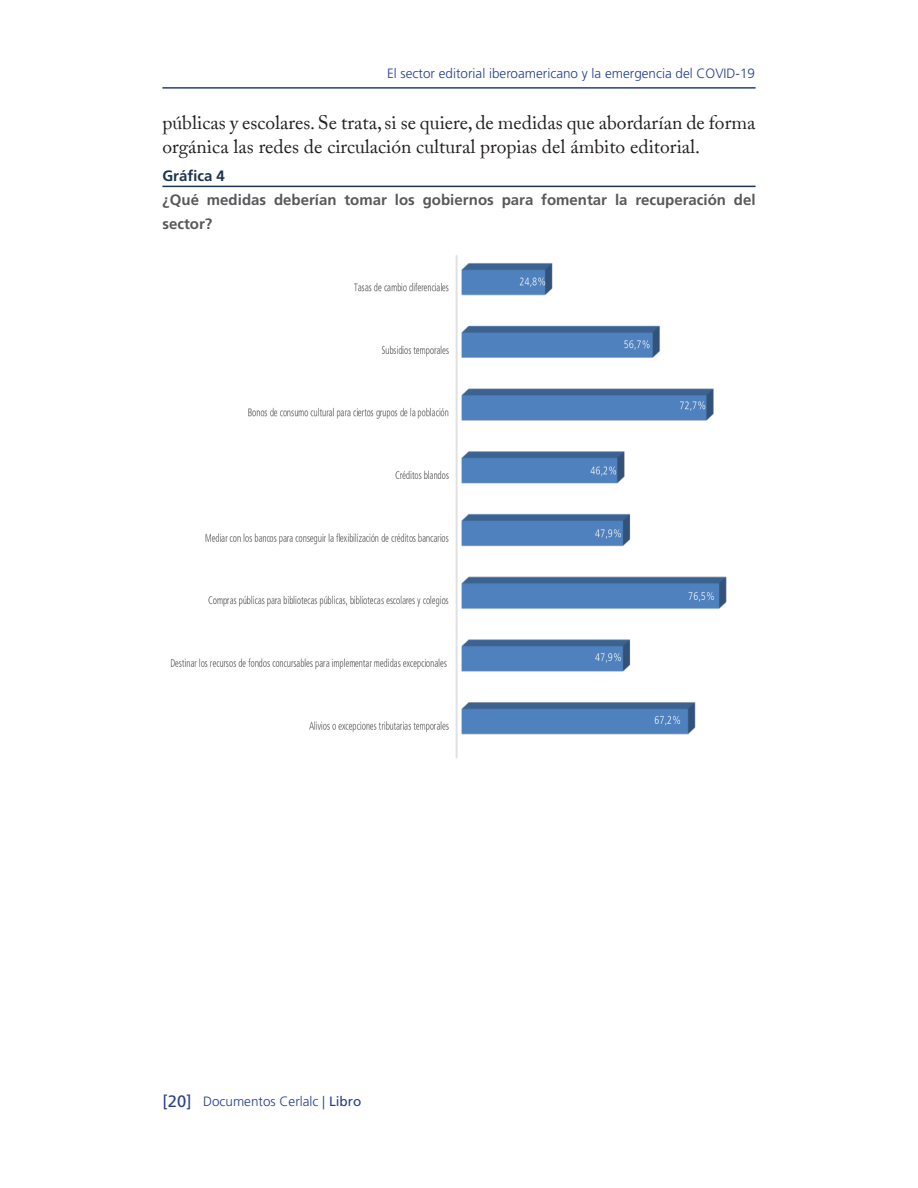
<style>
.page{position:relative;width:918px;height:1188px;background:#fff}
.page>*{position:absolute;margin:0;border:0;box-sizing:border-box;transform-origin:0 0}
.Bodytext{font:19.5px/24px "Adobe Caslon Pro";color:#231f20}
.Caption_2{font:700 15px/24px "Frutiger LT Std";color:#57585a}
.Caption_1{font:700 15px "Frutiger LT Std";color:#1d344e}
.t1{font:300 13.5px "Frutiger LT Std";color:#253f8e}
.s1{font-weight:400;font-size:16.5px}
.s2{font-weight:400}
</style>
<div class="page">
<hr style="left:162px;top:87px;width:594px;height:2px;background:#253f8e">
<hr style="left:162px;top:186px;width:594px;height:1px;background:#1d344e">
<img style="left:170px;top:255px;width:557px;height:504px">
<p class="t1" style="left:387px;top:66px;width:370px">El sector editorial iberoamericano y la emergencia del COVID-19</p>
<p class="Bodytext" style="left:162px;top:110px;width:595px">públicas y escolares. Se trata, si se quiere, de medidas que abordarían de forma orgánica las redes de circulación cultural propias del ámbito editorial.</p>
<p class="Caption_1" style="left:162px;top:167px;width:64px">Gráfica 4</p>
<p class="Caption_2" style="left:162px;top:188px;width:595px">¿Qué medidas deberían tomar los gobiernos para fomentar la recuperación del sector?</p>
<p class="t1" style="left:162px;top:1094px;width:200px"><span class="s1">[20]</span> Documentos Cerlalc | <span class="s2">Libro</span></p>
</div>
